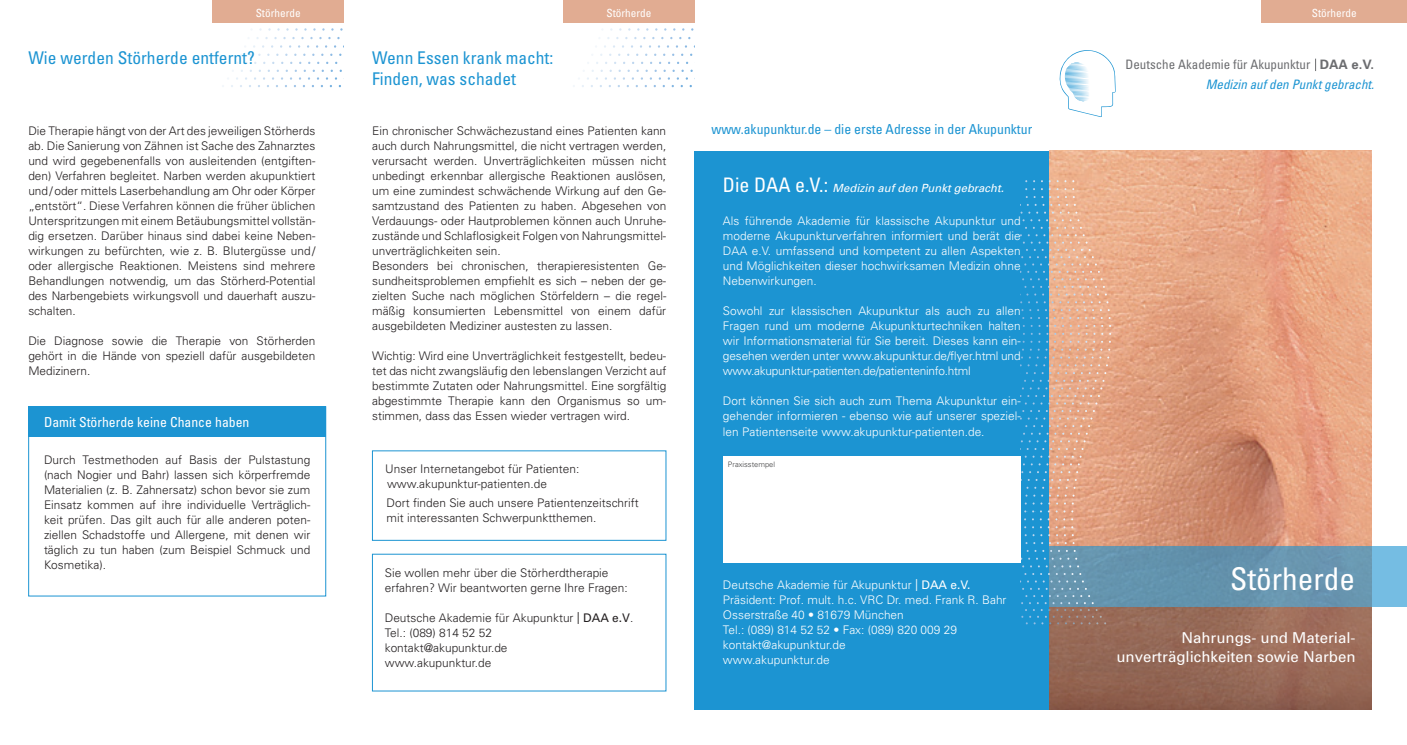
<style>
.page{position:relative;width:1407px;height:745px;background:#fff}
.page>*{position:absolute;margin:0;border:0;box-sizing:border-box;transform-origin:0 0}
.t1{font:condensed 31.25px "Univers";color:#fff}
.t2{font:condensed 17.5px "Univers";color:#1c94d2}
.t3{font:15px/18.8px "Univers";color:#fff;text-align:right}
.t4{font:condensed 13.75px "Univers";color:#1c94d2}
.t5{font:condensed 13.75px "Univers";color:#fff}
.t6{font:condensed 13px "Univers";color:#6c6d70}
.t7{font:italic condensed 13px "Univers";color:#1c94d2}
.t8{font:300 11.88px/15px "Univers";color:#231f20;text-align:justify}
.t9{font:300 11.88px/15px "Univers";color:#fff;text-align:justify}
.t10{font:italic 11.25px "Univers";color:#fff}
.t11{font:condensed 11.25px "Univers";color:#fff}
.t12{font:300 7.5px "Univers";color:#3e3e3f}
.s1{font-weight:400}
.s2{font-style:normal;font-stretch:condensed;font-size:20px}
.s3{font-weight:700;font-stretch:normal}
</style>
<div class="page">
<svg style="left:567px;top:22px;width:127px;height:65px"></svg>
<div style="left:563px;top:0;width:131px;height:22px;background:#e1ac92"></div>
<svg style="left:216px;top:22px;width:128px;height:65px"></svg>
<div style="left:213px;top:0;width:131px;height:22px;background:#e1ac92"></div>
<div style="left:694px;top:151px;width:355px;height:558px;background:#1c94d2"></div>
<img style="left:1049px;top:151px;width:322px;height:395px">
<svg style="left:1111px;top:546px;width:296px;height:60px;background:#6798b4"></svg>
<svg style="left:1020px;top:180px;width:91px;height:444px"></svg>
<svg style="left:1059px;top:50px;width:56px;height:67px"></svg>
<div style="left:1261px;top:0;width:146px;height:22px;background:#e1ac92"></div>
<div style="left:1049px;top:606px;width:322px;height:103px;background:linear-gradient(to bottom,#9f715e,#8d604f)"></div>
<div style="left:723px;top:456px;width:297px;height:106px;background:#fff"></div>
<div style="left:28px;top:406px;width:298px;height:190px;border:1px solid #1c94d2"></div>
<div style="left:28px;top:406px;width:298px;height:30px;background:#1c94d2"></div>
<svg style="left:1315px;top:59px;width:1px;height:12px"></svg>
<p class="t11" style="left:256px;top:6px;width:46px">Störherde</p>
<p class="t11" style="left:606px;top:6px;width:46px">Störherde</p>
<p class="t2" style="left:28px;top:47px;width:228px">Wie werden Störherde entfernt?</p>
<p class="t8" style="left:28px;top:123px;width:289px">Die Therapie hängt von der Art des jeweiligen Störherds ab. Die Sanierung von Zähnen ist Sache des Zahnarztes und wird gegebenenfalls von ausleitenden (entgiften&shy;den) Verfahren begleitet. Narben werden akupunktiert und/oder mittels Laserbehandlung am Ohr oder Körper „entstört“. Diese Verfahren können die früher üblichen Unterspritzungen mit einem Betäubungsmittel vollstän&shy;dig ersetzen. Darüber hinaus sind dabei keine Neben&shy;wirkungen zu befürchten, wie z. B. Blutergüsse und/ oder allergische Reaktionen. Meistens sind mehrere Behandlungen notwendig, um das Störherd-Potential des Narbengebiets wirkungsvoll und dauerhaft auszu&shy;schalten.</p>
<p class="t8" style="left:28px;top:333px;width:289px">Die Diagnose sowie die Therapie von Störherden gehört in die Hände von speziell dafür ausgebildeten Medizinern.</p>
<p class="t5" style="left:44px;top:413px;width:207px">Damit Störherde keine Chance haben</p>
<p class="t8" style="left:44px;top:452px;width:268px">Durch Testmethoden auf Basis der Pulstastung (nach Nogier und Bahr) lassen sich körperfremde Materialien (z. B. Zahnersatz) schon bevor sie zum Einsatz kommen auf ihre individuelle Verträglich&shy;keit prüfen. Das gilt auch für alle anderen poten&shy;ziellen Schadstoffe und Allergene, mit denen wir täglich zu tun haben (zum Beispiel Schmuck und Kosmetika).</p>
<p class="t2" style="left:372px;top:47px;width:183px">Wenn Essen krank macht:</p>
<p class="t2" style="left:372px;top:68px;width:145px">Finden, was schadet</p>
<p class="t8" style="left:372px;top:123px;width:296px">Ein chronischer Schwächezustand eines Patienten kann auch durch Nahrungsmittel, die nicht vertragen werden, verursacht werden. Unverträglichkeiten müssen nicht unbedingt erkennbar allergische Reaktionen auslösen, um eine zumindest schwächende Wirkung auf den Ge&shy;samtzustand des Patienten zu haben. Abgesehen von Verdauungs- oder Hautproblemen können auch Unruhe&shy;zustände und Schlaflosigkeit Folgen von Nahrungsmittel&shy;unverträglichkeiten sein.</p>
<p class="t8" style="left:372px;top:258px;width:296px">Besonders bei chronischen, therapieresistenten Ge&shy;sundheitsproblemen empfiehlt es sich – neben der ge&shy;zielten Suche nach möglichen Störfeldern – die regel&shy;mäßig konsumierten Lebensmittel von einem dafür ausgebildeten Mediziner austesten zu lassen.</p>
<p class="t8" style="left:372px;top:348px;width:296px">Wichtig: Wird eine Unverträglichkeit festgestellt, bedeu&shy;tet das nicht zwangsläufig den lebenslangen Verzicht auf bestimmte Zutaten oder Nahrungsmittel. Eine sorgfältig abgestimmte Therapie kann den Organismus so um&shy;stimmen, dass das Essen wieder vertragen wird.</p>
<p class="t8" style="left:385px;top:460px;width:196px">Unser Internetangebot für Patienten:</p>
<p class="t8" style="left:387px;top:475px;width:161px">www.akupunktur-patienten.de</p>
<p class="t8" style="left:387px;top:494px;width:254px">Dort finden Sie auch unsere Patientenzeitschrift</p>
<p class="t8" style="left:387px;top:509px;width:211px">mit interessanten Schwerpunktthemen.</p>
<p class="t8" style="left:385px;top:564px;width:225px">Sie wollen mehr über die Störherdtherapie</p>
<p class="t8" style="left:385px;top:579px;width:244px">erfahren? Wir beantworten gerne Ihre Fragen:</p>
<p class="t8" style="left:385px;top:609px;width:250px">Deutsche Akademie für Akupunktur <span class="s1">| DAA e.V</span>.<br>Tel.: (089) 814 52 52</p>
<p class="t8" style="left:385px;top:639px;width:124px">kontakt@akupunktur.de</p>
<p class="t8" style="left:385px;top:654px;width:108px">www.akupunktur.de</p>
<p class="t4" style="left:711px;top:120px;width:322px">www.akupunktur.de – die erste Adresse in der Akupunktur</p>
<p class="t10" style="left:723px;top:181px;width:282px"><span class="s2">Die DAA e.V.:</span> Medizin auf den Punkt gebracht.</p>
<p class="t9" style="left:723px;top:213px;width:299px">Als führende Akademie für klassische Akupunktur und moderne Akupunkturverfahren informiert und berät die DAA e.V. umfassend und kompetent zu allen Aspekten und Möglichkeiten dieser hochwirksamen Medizin ohne Nebenwirkungen.</p>
<p class="t9" style="left:723px;top:303px;width:299px">Sowohl zur klassischen Akupunktur als auch zu allen Fragen rund um moderne Akupunkturtechniken halten wir Informationsmaterial für Sie bereit. Dieses kann ein&shy;gesehen werden unter www.akupunktur.de/flyer.html und www.akupunktur-patienten.de/patienteninfo.html</p>
<p class="t9" style="left:723px;top:393px;width:299px">Dort können Sie sich auch zum Thema Akupunktur ein&shy;gehender informieren - ebenso wie auf unserer speziel&shy;len Patientenseite www.akupunktur-patienten.de.</p>
<p class="t12" style="left:728px;top:460px;width:49px">Praxisstempel</p>
<p class="t9" style="left:723px;top:576px;width:249px">Deutsche Akademie für Akupunktur <span class="s1">| DAA e.V.</span></p>
<p class="t9" style="left:723px;top:591px;width:285px">Präsident: Prof. mult. h.c. VRC Dr. med. Frank R. Bahr</p>
<p class="t9" style="left:723px;top:606px;width:182px">Osserstraße 40 • 81679 München</p>
<p class="t9" style="left:723px;top:621px;width:235px">Tel.: (089) 814 52 52 • Fax: (089) 820 009 29</p>
<p class="t9" style="left:723px;top:636px;width:124px">kontakt@akupunktur.de</p>
<p class="t9" style="left:723px;top:651px;width:108px">www.akupunktur.de</p>
<p class="t11" style="left:1312px;top:6px;width:46px">Störherde</p>
<p class="t6" style="left:1125px;top:57px;width:250px">Deutsche Akademie für Akupunktur <span class="s3">DAA e.V.</span></p>
<p class="t7" style="left:1205px;top:76px;width:170px">Medizin auf den Punkt gebracht.</p>
<p class="t1" style="left:1230px;top:558px;width:126px">Störherde</p>
<p class="t3" style="left:1116px;top:627px;width:241px">Nahrungs- und Material&shy;unverträglichkeiten sowie Narben</p>
</div>
